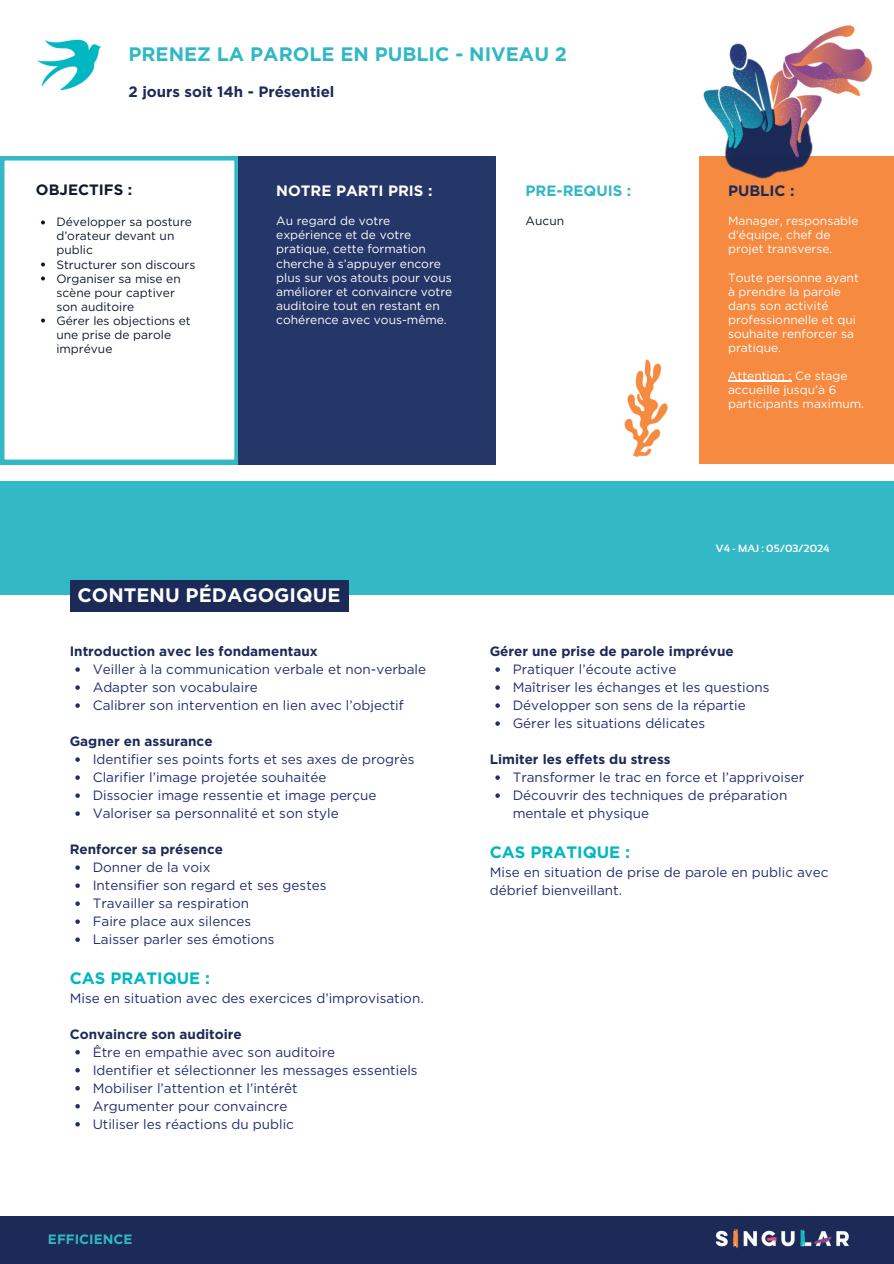
<style>
.page{position:relative;width:894px;height:1264px;background:#fff}
.page>*{position:absolute;margin:0;border:0;box-sizing:border-box;transform-origin:0 0}
.t1{font:700 19.5px "Gotham";color:#31b8c5}
.t2{font:700 19.5px "Gotham";color:#fefefe}
.t3{font:700 16.5px "Gotham";color:#00b7c2}
.t4{font:700 15px "Gotham";color:#1c2a57}
.t5{font:700 15px "Gotham";color:#fefefe}
.t6{font:700 15px "Gotham";color:#31b8c5}
.t7{font:700 15px "Gotham";color:#0f1a2b}
.t8{font:13.5px/18px "Gotham";color:#232d71}
.t9{font:700 13.5px "Gotham";color:#1c2a57}
.t10{font:700 13.5px "Gotham";color:#31b8c5}
.t11{font:12px/14px "Gotham";color:#fff}
.t12{font:12px/14px "Gotham";color:#fefefe}
.t13{font:12px/14px "Gotham";color:#0f1a2b}
.t14{font:700 10.5px "Sansation";color:#fefefe}
</style>
<div class="page">
<svg style="left:0;top:156px;width:238px;height:308px"></svg>
<div style="left:239px;top:156px;width:257px;height:308px;background:#233567"></div>
<div style="left:0;top:481px;width:893px;height:113px;background:#31b8c5"></div>
<div style="left:698px;top:156px;width:195px;height:308px;background:#f6893f"></div>
<hr style="left:727px;top:380px;width:64px;height:1px;background:#fff">
<img style="left:725px;top:159px;width:84px;height:20px">
<img style="left:703px;top:25px;width:170px;height:134px">
<div style="left:0;top:1216px;width:893px;height:47px;background:#1c2a57"></div>
<img style="left:38px;top:39px;width:63px;height:52px">
<img style="left:624px;top:359px;width:44px;height:98px">
<svg style="left:41px;top:220px;width:4px;height:4px"></svg>
<svg style="left:41px;top:262px;width:4px;height:4px"></svg>
<svg style="left:41px;top:276px;width:4px;height:4px"></svg>
<svg style="left:41px;top:318px;width:4px;height:4px"></svg>
<div style="left:70px;top:580px;width:278px;height:31px;background:#1c2a57"></div>
<svg style="left:75px;top:667px;width:5px;height:4px"></svg>
<svg style="left:75px;top:685px;width:5px;height:4px"></svg>
<svg style="left:75px;top:703px;width:5px;height:4px"></svg>
<svg style="left:75px;top:757px;width:5px;height:4px"></svg>
<svg style="left:75px;top:775px;width:5px;height:4px"></svg>
<svg style="left:75px;top:793px;width:5px;height:4px"></svg>
<svg style="left:75px;top:811px;width:5px;height:4px"></svg>
<svg style="left:75px;top:865px;width:5px;height:4px"></svg>
<svg style="left:75px;top:883px;width:5px;height:4px"></svg>
<svg style="left:75px;top:901px;width:5px;height:4px"></svg>
<svg style="left:75px;top:919px;width:5px;height:4px"></svg>
<svg style="left:75px;top:937px;width:5px;height:4px"></svg>
<svg style="left:75px;top:1050px;width:5px;height:4px"></svg>
<svg style="left:75px;top:1068px;width:5px;height:4px"></svg>
<svg style="left:75px;top:1086px;width:5px;height:4px"></svg>
<svg style="left:75px;top:1104px;width:5px;height:4px"></svg>
<svg style="left:75px;top:1122px;width:5px;height:4px"></svg>
<svg style="left:495px;top:667px;width:4px;height:4px"></svg>
<svg style="left:495px;top:685px;width:4px;height:4px"></svg>
<svg style="left:495px;top:703px;width:4px;height:4px"></svg>
<svg style="left:495px;top:721px;width:4px;height:4px"></svg>
<svg style="left:495px;top:775px;width:4px;height:4px"></svg>
<svg style="left:495px;top:793px;width:4px;height:4px"></svg>
<img style="left:715px;top:1228px;width:134px;height:21px">
<p class="t1" style="left:128px;top:42px;width:440px">PRENEZ LA PAROLE EN PUBLIC - NIVEAU 2</p>
<p class="t4" style="left:128px;top:82px;width:207px">2 jours soit 14h - Présentiel</p>
<p class="t7" style="left:36px;top:181px;width:98px">OBJECTIFS :</p>
<p class="t13" style="left:56px;top:215px;width:140px">Développer sa posture d’orateur devant un public<br>Structurer son discours<br>Organiser sa mise en scène pour captiver son auditoire<br>Gérer les objections et une prise de parole imprévue</p>
<p class="t5" style="left:276px;top:182px;width:158px">NOTRE PARTI PRIS :</p>
<p class="t12" style="left:276px;top:214px;width:178px">Au regard de votre expérience et de votre pratique, cette formation cherche à s’appuyer encore plus sur vos atouts pour vous améliorer et convaincre votre auditoire tout en restant en cohérence avec vous-même.</p>
<p class="t6" style="left:525px;top:182px;width:107px">PRE-REQUIS :</p>
<p class="t13" style="left:525px;top:214px;width:40px">Aucun</p>
<p class="t2" style="left:77px;top:583px;width:264px">CONTENU PÉDAGOGIQUE</p>
<p class="t4" style="left:727px;top:182px;width:68px">PUBLIC :</p>
<h1 class="t11" style="left:727px;top:214px;width:132px">Manager, responsable d'équipe, chef de projet transverse.</h1>
<h3 class="t11" style="left:727px;top:270px;width:132px">Toute personne ayant à prendre la parole dans son activité professionnelle et qui souhaite renforcer sa pratique.</h3>
<h2 class="t11" style="left:727px;top:368px;width:137px">Attention : Ce stage accueille jusqu’à 6 participants maximum.</h2>
<h5 class="t14" style="left:715px;top:542px;width:115px">V4 - MAJ : 05/03/2024</h5>
<p class="t9" style="left:70px;top:643px;width:249px">Introduction avec les fondamentaux</p>
<p class="t8" style="left:93px;top:660px;width:335px">Veiller à la communication verbale et non-verbale</p>
<p class="t8" style="left:93px;top:678px;width:167px">Adapter son vocabulaire</p>
<p class="t8" style="left:93px;top:696px;width:312px">Calibrer son intervention en lien avec l’objectif</p>
<h1 class="t9" style="left:70px;top:733px;width:144px">Gagner en assurance</h1>
<h5 class="t8" style="left:93px;top:750px;width:323px">Identifier ses points forts et ses axes de progrès</h5>
<p class="t8" style="left:93px;top:768px;width:235px">Clarifier l’image projetée souhaitée</p>
<p class="t8" style="left:93px;top:786px;width:285px">Dissocier image ressentie et image perçue</p>
<p class="t8" style="left:93px;top:804px;width:247px">Valoriser sa personnalité et son style</p>
<h5 class="t9" style="left:70px;top:841px;width:155px">Renforcer sa présence</h5>
<p class="t8" style="left:93px;top:858px;width:119px">Donner de la voix</p>
<p class="t8" style="left:93px;top:876px;width:235px">Intensifier son regard et ses gestes</p>
<p class="t8" style="left:93px;top:894px;width:158px">Travailler sa respiration</p>
<p class="t8" style="left:93px;top:912px;width:160px">Faire place aux silences</p>
<h5 class="t8" style="left:93px;top:930px;width:183px">Laisser parler ses émotions</h5>
<p class="t3" style="left:70px;top:967px;width:142px">CAS PRATIQUE :</p>
<p class="t8" style="left:70px;top:988px;width:355px">Mise en situation avec des exercices d’improvisation.</p>
<p class="t9" style="left:70px;top:1025px;width:173px">Convaincre son auditoire</p>
<p class="t8" style="left:93px;top:1042px;width:244px">Être en empathie avec son auditoire</p>
<p class="t8" style="left:93px;top:1060px;width:326px">Identifier et sélectionner les messages essentiels</p>
<p class="t8" style="left:93px;top:1078px;width:206px">Mobiliser l’attention et l’intérêt</p>
<h6 class="t8" style="left:93px;top:1096px;width:196px">Argumenter pour convaincre</h6>
<h5 class="t8" style="left:93px;top:1114px;width:203px">Utiliser les réactions du public</h5>
<p class="t10" style="left:48px;top:1231px;width:86px">EFFICIENCE</p>
<p class="t9" style="left:489px;top:643px;width:245px">Gérer une prise de parole imprévue</p>
<p class="t8" style="left:512px;top:660px;width:165px">Pratiquer l’écoute active</p>
<p class="t8" style="left:512px;top:678px;width:258px">Maîtriser les échanges et les questions</p>
<p class="t8" style="left:512px;top:696px;width:234px">Développer son sens de la répartie</p>
<p class="t8" style="left:512px;top:714px;width:194px">Gérer les situations délicates</p>
<h5 class="t9" style="left:489px;top:751px;width:182px">Limiter les effets du stress</h5>
<p class="t8" style="left:512px;top:768px;width:293px">Transformer le trac en force et l’apprivoiser</p>
<p class="t8" style="left:512px;top:786px;width:276px">Découvrir des techniques de préparation mentale et physique</p>
<p class="t3" style="left:489px;top:841px;width:142px">CAS PRATIQUE :</p>
<p class="t8" style="left:489px;top:862px;width:340px">Mise en situation de prise de parole en public avec débrief bienveillant.</p>
</div>
